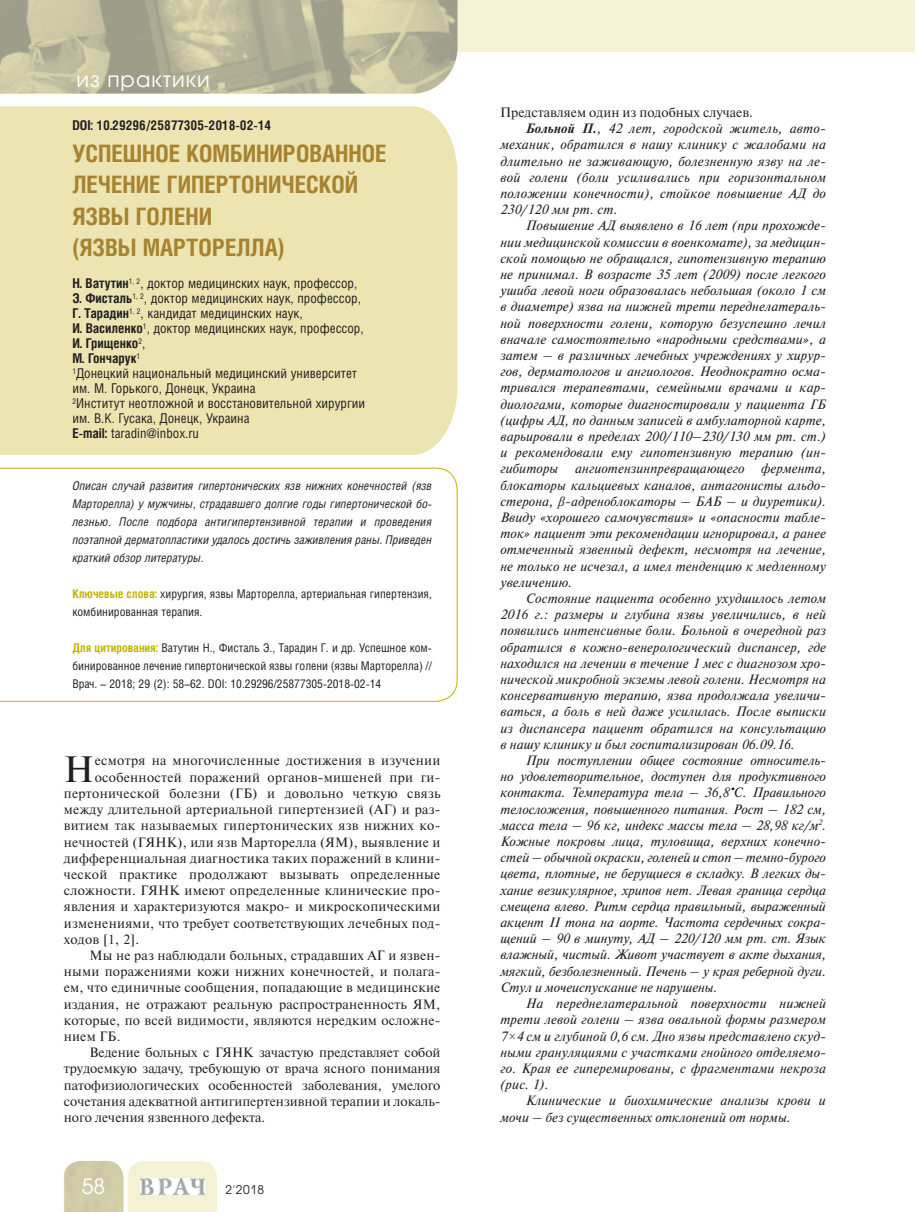
<style>
.page{position:relative;width:915px;height:1212px;background:#fff}
.page>*{position:absolute;margin:0;border:0;box-sizing:border-box;transform-origin:0 0}
.t1{font:36.6px "Newton C";color:#231f20}
.t2{font:700 24px/31.5px "Helios Cond";color:#a78231}
.t3{font:21px "Avant Garde Gothic C";letter-spacing:.05em;color:#fff}
.t4{font:italic 13.5px/16.2px "Newton C";letter-spacing:.01em;color:#231f20;text-align:justify}
.t5{font:13.5px "Newton C";letter-spacing:.02em;color:#231f20}
.t6{font:13.5px/15px "Helios Cond";color:#231f20}
.t7{font:13.5px "Newton C";color:#231f20}
.t8{font:700 13.5px "Helios Cond";color:#231f20}
.t9{font:12px/18px "Helios Cond";color:#231f20}
.t10{font:italic 12px/18px "Helios Cond";color:#231f20;text-align:justify}
.t11{font:12px "Avant Garde Gothic C";color:#231f20}
.s1{font-weight:700}
.s2{font-weight:700;color:#c1b400}
.s3{font-family:"Times New Roman"}
</style>
<div class="page">
<div style="left:0;top:0;width:914px;height:51px;background:#f5f1d5"></div>
<svg style="left:64px;top:1161px;width:153px;height:51px"></svg>
<img style="left:140px;top:1178px;width:64px;height:16px">
<img style="left:0;top:0;width:457px;height:94px">
<div style="left:0;top:106px;width:457px;height:349px;background:#ece5b2"></div>
<svg style="left:0;top:467px;width:457px;height:235px"></svg>
<h3 class="t3" style="left:77px;top:67px;width:135px">из практики</h3>
<p class="t8" style="left:72px;top:117px;width:200px">DOI: 10.29296/25877305-2018-02-14</p>
<h2 class="t2" style="left:72px;top:137px;width:315px">УСПЕШНОЕ КОМБИНИРОВАННОЕ<br>ЛЕЧЕНИЕ ГИПЕРТОНИЧЕСКОЙ<br>ЯЗВЫ ГОЛЕНИ<br>(ЯЗВЫ МАРТОРЕЛЛА)</h2>
<p class="t6" style="left:72px;top:275px;width:294px"><span class="s1">Н. Ватутин</span><sup>1,</sup> <sup>2</sup>, доктор медицинских наук, профессор, <span class="s1">Э. Фисталь</span><sup>1,</sup> <sup>2</sup>, доктор медицинских наук, профессор, <span class="s1">Г. Тарадин</span><sup>1,</sup> <sup>2</sup>, кандидат медицинских наук,<br><span class="s1">И. Василенко</span><sup>1</sup>, доктор медицинских наук, профессор, <span class="s1">И. Грищенко</span><sup>2</sup>,<br><span class="s1">М. Гончарук</span><sup>1<br>1</sup>Донецкий национальный медицинский университет им. М. Горького, Донецк, Украина<br><sup>2</sup>Институт неотложной и восстановительной хирургии им. В.К. Гусака, Донецк, Украина<br><span class="s1">E-mail:</span> taradin@inbox.ru</p>
<p class="t10" style="left:72px;top:476px;width:361px">Описан случай развития гипертонических язв нижних конечностей (язв Марторелла) у мужчины, страдавшего долгие годы гипертонической бо&shy;лезнью. После подбора антигипертензивной терапии и проведения поэтапной дерматопластики удалось достичь заживления раны. Приведен краткий обзор литературы.</p>
<p class="t9" style="left:72px;top:584px;width:361px"><span class="s2">Ключевые слова:</span> хирургия, язвы Марторелла, артериальная гипертензия, комбинированная терапия.</p>
<p class="t9" style="left:72px;top:638px;width:361px;text-align:justify"><span class="s2">Для цитирования:</span> Ватутин Н., Фисталь Э., Тарадин Г. и др. Успешное ком&shy;бинированное лечение гипертонической язвы голени (язвы Марторелла) // Врач. – 2018; 29 (2): 58–62. DOI: 10.29296/25877305-2018-02-14</p>
<h1 class="t1" style="left:64px;top:749px;width:32px">Н</h1>
<p class="t5" style="left:95px;top:753px;width:347px">есмотря на многочисленные достижения в изучении</p>
<p class="t5" style="left:95px;top:770px;width:347px">особенностей поражений органов-мишеней при ги-</p>
<p class="t5" style="left:64px;top:786px;width:378px">пертонической болезни (ГБ) и довольно четкую связь</p>
<p class="t5" style="left:64px;top:802px;width:378px">между длительной артериальной гипертензией (АГ) и раз-</p>
<p class="t5" style="left:64px;top:818px;width:378px">витием так называемых гипертонических язв нижних ко-</p>
<p class="t5" style="left:64px;top:834px;width:378px">нечностей (ГЯНК), или язв Марторелла (ЯМ), выявление и</p>
<p class="t5" style="left:64px;top:851px;width:378px">дифференциальная диагностика таких поражений в клини-</p>
<p class="t5" style="left:64px;top:867px;width:378px">ческой практике продолжают вызывать определенные</p>
<p class="t5" style="left:64px;top:883px;width:378px">сложности. ГЯНК имеют определенные клинические про-</p>
<p class="t5" style="left:64px;top:899px;width:378px">явления и характеризуются макро- и микроскопическими</p>
<p class="t5" style="left:64px;top:915px;width:378px">изменениями, что требует соответствующих лечебных под-</p>
<p class="t5" style="left:64px;top:932px;width:77px">ходов [1, 2].</p>
<p class="t5" style="left:89px;top:948px;width:352px">Мы не раз наблюдали больных, страдавших АГ и язвен-</p>
<p class="t5" style="left:64px;top:964px;width:378px">ными поражениями кожи нижних конечностей, и полага-</p>
<p class="t5" style="left:64px;top:980px;width:378px">ем, что единичные сообщения, попадающие в медицинские</p>
<p class="t5" style="left:64px;top:996px;width:378px">издания, не отражают реальную распространенность ЯМ,</p>
<p class="t5" style="left:64px;top:1013px;width:378px">которые, по всей видимости, являются нередким осложне-</p>
<p class="t5" style="left:64px;top:1029px;width:58px">нием ГБ.</p>
<p class="t7" style="left:89px;top:1045px;width:352px">Ведение больных с ГЯНК зачастую представляет собой</p>
<p class="t7" style="left:64px;top:1061px;width:378px">трудоемкую задачу, требующую от врача ясного понимания</p>
<p class="t7" style="left:64px;top:1077px;width:378px">патофизиологических особенностей заболевания, умелого</p>
<p class="t7" style="left:64px;top:1094px;width:378px">сочетания адекватной антигипертензивной терапии и локаль-</p>
<p class="t7" style="left:64px;top:1110px;width:203px">ного лечения язвенного дефекта.</p>
<h3 class="t3" style="left:82px;top:1174px;width:25px">58</h3>
<p class="t11" style="left:225px;top:1182px;width:40px">2'2018</p>
<p class="t7" style="left:500px;top:105px;width:254px">Представляем один из подобных случаев.</p>
<p class="t4" style="left:525px;top:121px;width:301px"><span class="s1">Больной П.</span>, 42 лет, городской житель, авто-</p>
<p class="t4" style="left:500px;top:137px;width:327px">механик, обратился в нашу клинику с жалобами на</p>
<p class="t4" style="left:500px;top:153px;width:327px">длительно не заживающую, болезненную язву на ле-</p>
<p class="t4" style="left:500px;top:169px;width:327px">вой голени (боли усиливались при горизонтальном</p>
<p class="t4" style="left:500px;top:185px;width:327px">положении конечности), стойкое повышение АД до</p>
<p class="t4" style="left:500px;top:202px;width:119px">230/120 мм рт. ст.</p>
<p class="t4" style="left:525px;top:218px;width:301px">Повышение АД выявлено в 16 лет (при прохожде-</p>
<p class="t4" style="left:500px;top:234px;width:327px">нии медицинской комиссии в военкомате), за медицин-</p>
<p class="t4" style="left:500px;top:250px;width:327px">ской помощью не обращался, гипотензивную терапию</p>
<p class="t4" style="left:500px;top:266px;width:327px">не принимал. В возрасте 35 лет (2009) после легкого</p>
<p class="t4" style="left:500px;top:283px;width:327px">ушиба левой ноги образовалась небольшая (около 1 см</p>
<p class="t4" style="left:500px;top:299px;width:327px">в диаметре) язва на нижней трети переднелатераль-</p>
<p class="t4" style="left:500px;top:315px;width:327px">ной поверхности голени, которую безуспешно лечил</p>
<p class="t4" style="left:500px;top:331px;width:327px">вначале самостоятельно «народными средствами», а</p>
<p class="t4" style="left:500px;top:347px;width:327px">затем – в различных лечебных учреждениях у хирур-</p>
<p class="t4" style="left:500px;top:364px;width:327px">гов, дерматологов и ангиологов. Неоднократно осма-</p>
<p class="t4" style="left:500px;top:380px;width:327px">тривался терапевтами, семейными врачами и кар-</p>
<p class="t4" style="left:500px;top:396px;width:327px">диологами, которые диагностировали у пациента ГБ</p>
<p class="t4" style="left:500px;top:412px;width:327px">(цифры АД, по данным записей в амбулаторной карте,</p>
<p class="t4" style="left:500px;top:428px;width:327px">варьировали в пределах 200/110–230/130 мм рт. ст.)</p>
<p class="t4" style="left:500px;top:445px;width:327px">и рекомендовали ему гипотензивную терапию (ин-</p>
<p class="t4" style="left:500px;top:461px;width:59px">гибиторы</p>
<p class="t4" style="left:574px;top:461px;width:171px">ангиотензинпревращающего</p>
<p class="t4" style="left:500px;top:461px;width:327px;text-indent:261px">фермента, блокаторы кальциевых каналов, антагонисты альдо&shy;стерона, <span class="s3">β</span>-адреноблокаторы – БАБ – и диуретики).<br>Ввиду «хорошего самочувствия» и «опасности табле&shy;ток» пациент эти рекомендации игнорировал, а ранее отмеченный язвенный дефект, несмотря на лечение, не только не исчезал, а имел тенденцию к медленному увеличению.</p>
<p class="t4" style="left:500px;top:590px;width:327px;text-indent:26px">Состояние пациента особенно ухудшилось летом 2016 г.: размеры и глубина язвы увеличились, в ней появились интенсивные боли. Больной в очередной раз обратился в кожно-венерологический диспансер, где находился на лечении в течение 1 мес с диагнозом хро&shy;нической микробной экземы левой голени. Несмотря на консервативную терапию, язва продолжала увеличи&shy;ваться, а боль в ней даже усилилась. После выписки из диспансера пациент обратился на консультацию в нашу клинику и был госпитализирован 06.09.16.</p>
<p class="t4" style="left:500px;top:752px;width:327px;text-indent:26px">При поступлении общее состояние относитель&shy;но удовлетворительное, доступен для продуктивного контакта. Температура тела – 36,8°С. Правильного телосложения, повышенного питания. Рост – 182 см, масса тела – 96 кг, индекс массы тела – 28,98 кг/м<sup>2</sup>.<br>Кожные покровы лица, туловища, верхних конечно&shy;стей – обычной окраски, голеней и стоп – темно-бурого цвета, плотные, не берущиеся в складку. В легких ды&shy;хание везикулярное, хрипов нет. Левая граница сердца смещена влево. Ритм сердца правильный, выраженный акцент II тона на аорте. Частота сердечных сокра&shy;щений – 90 в минуту, АД – 220/120 мм рт. ст. Язык влажный, чистый. Живот участвует в акте дыхания, мягкий, безболезненный. Печень – у края реберной дуги.<br>Стул и мочеиспускание не нарушены.</p>
<p class="t4" style="left:500px;top:995px;width:327px;text-indent:26px">На переднелатеральной поверхности нижней трети левой голени – язва овальной формы размером 7<span class="s3">×</span>4 см и глубиной 0,6 см. Дно язвы представлено скуд&shy;ными грануляциями с участками гнойного отделяемо&shy;го. Края ее гиперемированы, с фрагментами некроза (рис. 1).</p>
<p class="t4" style="left:500px;top:1093px;width:327px;text-indent:26px">Клинические и биохимические анализы крови и мочи – без существенных отклонений от нормы.</p>
</div>
